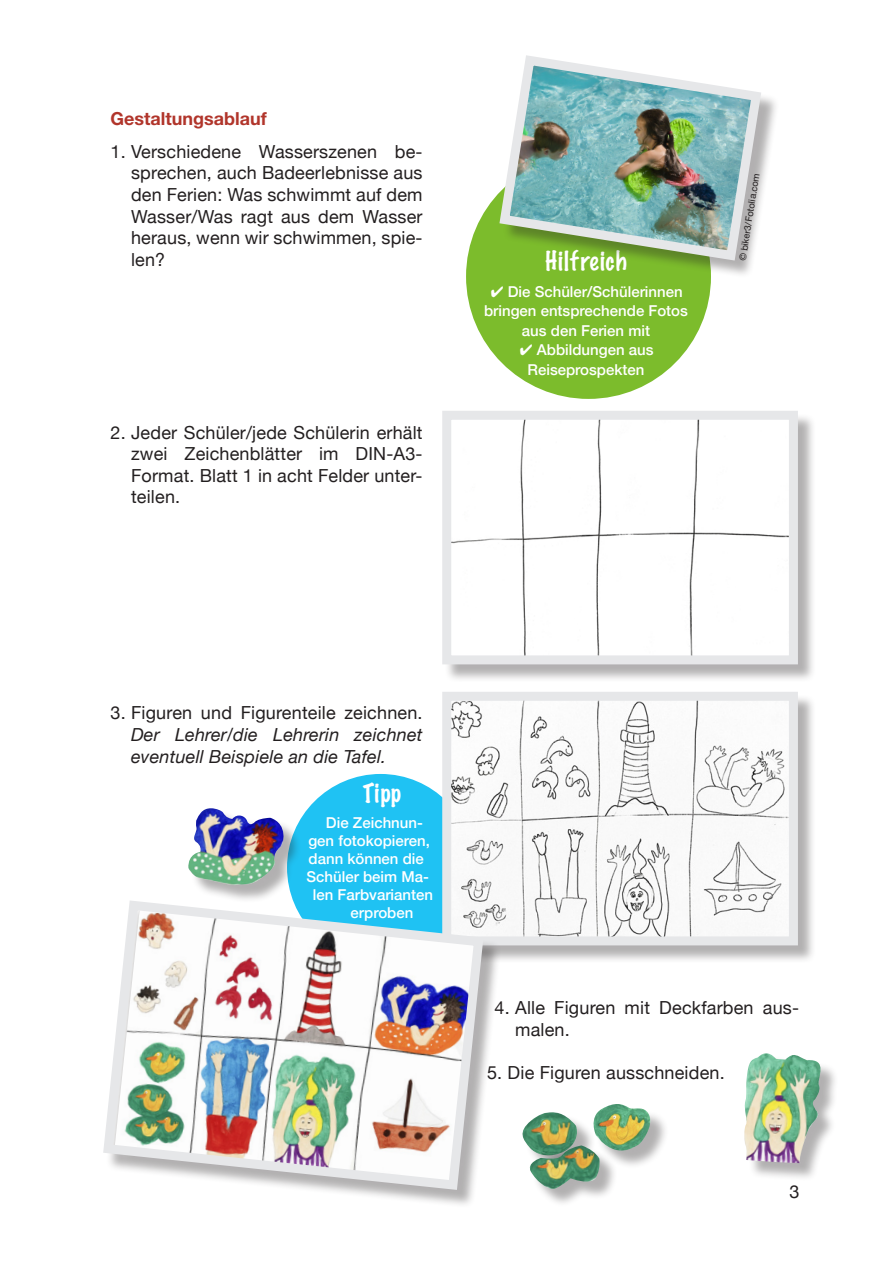
<style>
.page{position:relative;width:893px;height:1263px;background:#fff}
.page>*{position:absolute;margin:0;border:0;box-sizing:border-box;transform-origin:0 0}
.t1{font:100 24px "Marker Felt";letter-spacing:.04em;color:#fff}
.t2{font:18px/21.6px "Helvetica Neue";letter-spacing:.01em;color:#231f20;text-align:justify}
.t3{font:italic 18px/21.6px "Helvetica Neue";letter-spacing:.01em;color:#231f20;text-align:justify}
.t4{font:700 18px "Helvetica Neue";color:#b1352b}
.t5{font:500 15px/19.5px "Helvetica Neue";color:#fff;text-align:center}
.t6{font:9.45px "Helvetica Neue";color:#231f20}
.s1{font-style:normal}
</style>
<div class="page">
<div style="left:287px;top:774px;width:187px;height:187px;background:#1fc2f3;border-radius:50%"></div>
<div style="left:444px;top:413px;width:373px;height:270px;background:#231f20;opacity:.35"></div>
<img style="left:452px;top:421px;width:336px;height:233px">
<div style="left:442px;top:411px;width:356px;height:253px;border:9px solid #e6e7e9"></div>
<div style="left:444px;top:694px;width:373px;height:270px;background:#231f20;opacity:.35"></div>
<img style="left:452px;top:702px;width:336px;height:233px">
<div style="left:442px;top:692px;width:356px;height:253px;border:9px solid #e6e7e9"></div>
<div style="left:106px;top:903px;width:396px;height:305px;background:#231f20;opacity:.35"></div>
<img style="left:103px;top:895px;width:385px;height:300px">
<div style="left:466px;top:154px;width:245px;height:245px;background:#7cbc2c;border-radius:50%"></div>
<div style="left:502px;top:58px;width:277px;height:220px;background:#231f20;opacity:.35"></div>
<img style="left:494px;top:55px;width:272px;height:211px">
<div style="left:191px;top:811px;width:111px;height:92px;background:#231f20;opacity:.35"></div>
<img style="left:188px;top:808px;width:101px;height:78px">
<div style="left:747px;top:1056px;width:92px;height:125px;background:#231f20;opacity:.35"></div>
<img style="left:744px;top:1053px;width:85px;height:110px">
<div style="left:596px;top:1107px;width:73px;height:62px;background:#231f20;opacity:.35"></div>
<img style="left:595px;top:1104px;width:59px;height:53px">
<div style="left:525px;top:1115px;width:70px;height:59px;background:#231f20;opacity:.35"></div>
<img style="left:522px;top:1112px;width:55px;height:43px">
<div style="left:532px;top:1145px;width:86px;height:62px;background:#231f20;opacity:.35"></div>
<img style="left:526px;top:1143px;width:74px;height:49px">
<p class="t4" style="left:111px;top:108px;width:158px">Gestaltungsablauf</p>
<p class="t2" style="left:131px;top:140px;width:293px;text-indent:-21px">1. Verschiedene Wasserszenen be&shy;sprechen, auch Badeerlebnisse aus den Ferien: Was schwimmt auf dem Wasser/Was ragt aus dem Wasser heraus, wenn wir schwimmen, spie&shy;len?</p>
<p class="t2" style="left:131px;top:421px;width:293px;text-indent:-21px">2. Jeder Schüler/jede Schülerin erhält zwei Zeichenblätter im DIN-A3- Format. Blatt 1 in acht Felder unter&shy;teilen.</p>
<p class="t1" style="left:545px;top:241px;width:83px">Hilfreich</p>
<p class="t5" style="left:484px;top:280px;width:205px">✔ Die Schüler/Schülerinnen bringen entsprechende Fotos aus den Ferien mit</p>
<p class="t5" style="left:520px;top:339px;width:135px">✔ Abbildungen aus<br>Reiseprospekten</p>
<p class="t6" style="left:737px;top:260px;width:90px;rotate:-81deg">© biker3/Fotolia.com</p>
<p class="t3" style="left:131px;top:702px;width:293px;text-indent:-21px"><span class="s1">3. Figuren und Figurenteile zeichnen.<br></span>Der Lehrer/die Lehrerin zeichnet eventuell Beispiele an die Tafel.</p>
<p class="t1" style="left:363px;top:774px;width:40px">Tipp</p>
<p class="t5" style="left:326px;top:811px;width:98px">Die Zeichnun-</p>
<p class="t5" style="left:308px;top:829px;width:123px">gen fotokopieren,</p>
<p class="t5" style="left:309px;top:847px;width:117px">dann können die</p>
<p class="t5" style="left:306px;top:865px;width:124px">Schüler beim Ma-</p>
<p class="t5" style="left:313px;top:883px;width:122px">len Farbvarianten</p>
<p class="t5" style="left:351px;top:901px;width:64px">erproben</p>
<p class="t2" style="left:515px;top:997px;width:285px;text-indent:-21px">4. Alle Figuren mit Deckfarben aus&shy;malen.</p>
<p class="t2" style="left:487px;top:1061px;width:239px">5. Die Figuren ausschneiden.</p>
<p class="t2" style="left:789px;top:1181px;width:12px">3</p>
</div>
